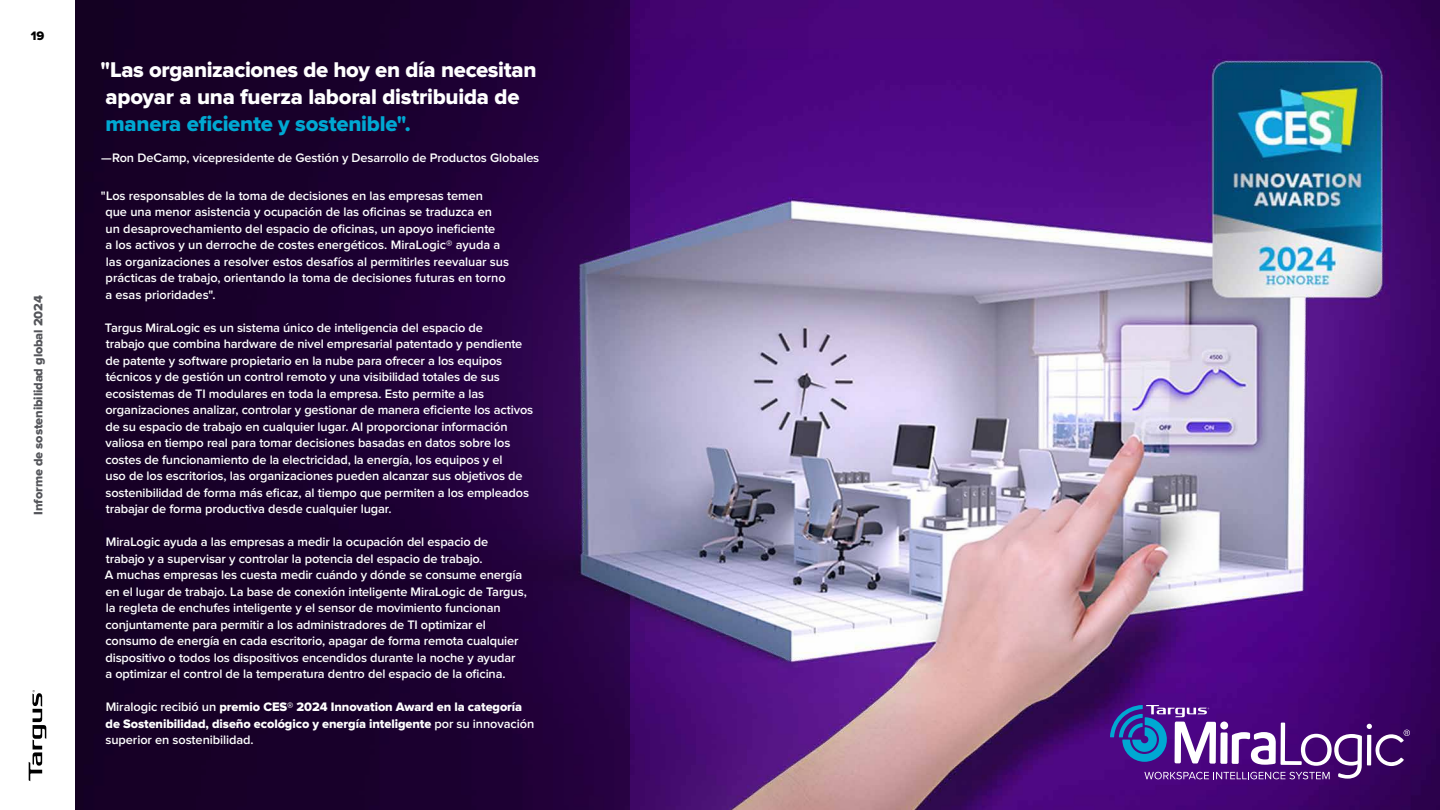
<style>
.page{position:relative;width:1440px;height:810px;background:#fff}
.page>*{position:absolute;margin:0;border:0;box-sizing:border-box;transform-origin:0 0}
.t1{font:22.12px/26.5px "Proxima Nova Extrabld";letter-spacing:-.015em;color:#fff}
.t2{font:22.12px "Proxima Nova Extrabld";letter-spacing:-.01em;color:#00a8d2}
.t3{font:600 12.75px/16.5px "Proxima Nova";letter-spacing:-.01em;color:#fff}
.t4{font:12.75px/16.5px "Proxima Nova Extrabld";letter-spacing:-.005em;color:#fff}
.t5{font:12.75px "Proxima Nova Extrabld";letter-spacing:-.01em;color:#54555a}
.t6{font:12.75px "Proxima Nova Extrabld";color:#000}
.s1{font-family:"Proxima Nova";font-weight:600}
</style>
<div class="page">
<img style="left:1410px;top:0;width:30px;height:810px">
<svg style="left:75px;top:0;width:495px;height:810px;background:#1b002f"></svg>
<svg style="left:29px;top:690px;width:17px;height:91px"></svg>
<img style="left:570px;top:0;width:840px;height:810px">
<svg style="left:1110px;top:705px;width:300px;height:74px;background:#633e97"></svg>
<p class="t6" style="left:31px;top:30px;width:15px">19</p>
<p class="t5" style="left:32px;top:515px;width:221px;rotate:-90deg">Informe de sostenibilidad global 2024</p>
<h1 class="t1" style="left:101px;top:58px;width:437px">"Las organizaciones de hoy en día necesitan apoyar a una fuerza laboral distribuida de</h1>
<h1 class="t2" style="left:106px;top:113px;width:307px">manera eficiente y sostenible".</h1>
<p class="t3" style="left:101px;top:150px;width:440px">—Ron DeCamp, vicepresidente de Gestión y Desarrollo de Productos Globales</p>
<p class="t3" style="left:105px;top:188px;width:405px;text-indent:-4px">"Los responsables de la toma de decisiones en las empresas temen<br>que una menor asistencia y ocupación de las oficinas se traduzca en un desaprovechamiento del espacio de oficinas, un apoyo ineficiente<br>a los activos y un derroche de costes energéticos. MiraLogic® ayuda a las organizaciones a resolver estos desafíos al permitirles reevaluar sus prácticas de trabajo, orientando la toma de decisiones futuras en torno a esas prioridades".</p>
<p class="t3" style="left:105px;top:320px;width:430px">Targus MiraLogic es un sistema único de inteligencia del espacio de<br>trabajo que combina hardware de nivel empresarial patentado y pendiente de patente y software propietario en la nube para ofrecer a los equipos técnicos y de gestión un control remoto y una visibilidad totales de sus ecosistemas de TI modulares en toda la empresa. Esto permite a las organizaciones analizar, controlar y gestionar de manera eficiente los activos de su espacio de trabajo en cualquier lugar. Al proporcionar información valiosa en tiempo real para tomar decisiones basadas en datos sobre los costes de funcionamiento de la electricidad, la energía, los equipos y el<br>uso de los escritorios, las organizaciones pueden alcanzar sus objetivos de sostenibilidad de forma más eficaz, al tiempo que permiten a los empleados trabajar de forma productiva desde cualquier lugar.</p>
<p class="t3" style="left:105px;top:534px;width:423px">MiraLogic ayuda a las empresas a medir la ocupación del espacio de trabajo y a supervisar y controlar la potencia del espacio de trabajo.<br>A muchas empresas les cuesta medir cuándo y dónde se consume energía en el lugar de trabajo. La base de conexión inteligente MiraLogic de Targus, la regleta de enchufes inteligente y el sensor de movimiento funcionan conjuntamente para permitir a los administradores de TI optimizar el consumo de energía en cada escritorio, apagar de forma remota cualquier dispositivo o todos los dispositivos encendidos durante la noche y ayudar<br>a optimizar el control de la temperatura dentro del espacio de la oficina.</p>
<p class="t4" style="left:106px;top:699px;width:430px"><span class="s1">Miralogic recibió un</span> premio CES® 2024 Innovation Award en la categoría de Sostenibilidad, diseño ecológico y energía inteligente <span class="s1">por su innovación</span></p>
<p class="t3" style="left:106px;top:732px;width:150px">superior en sostenibilidad.</p>
</div>
